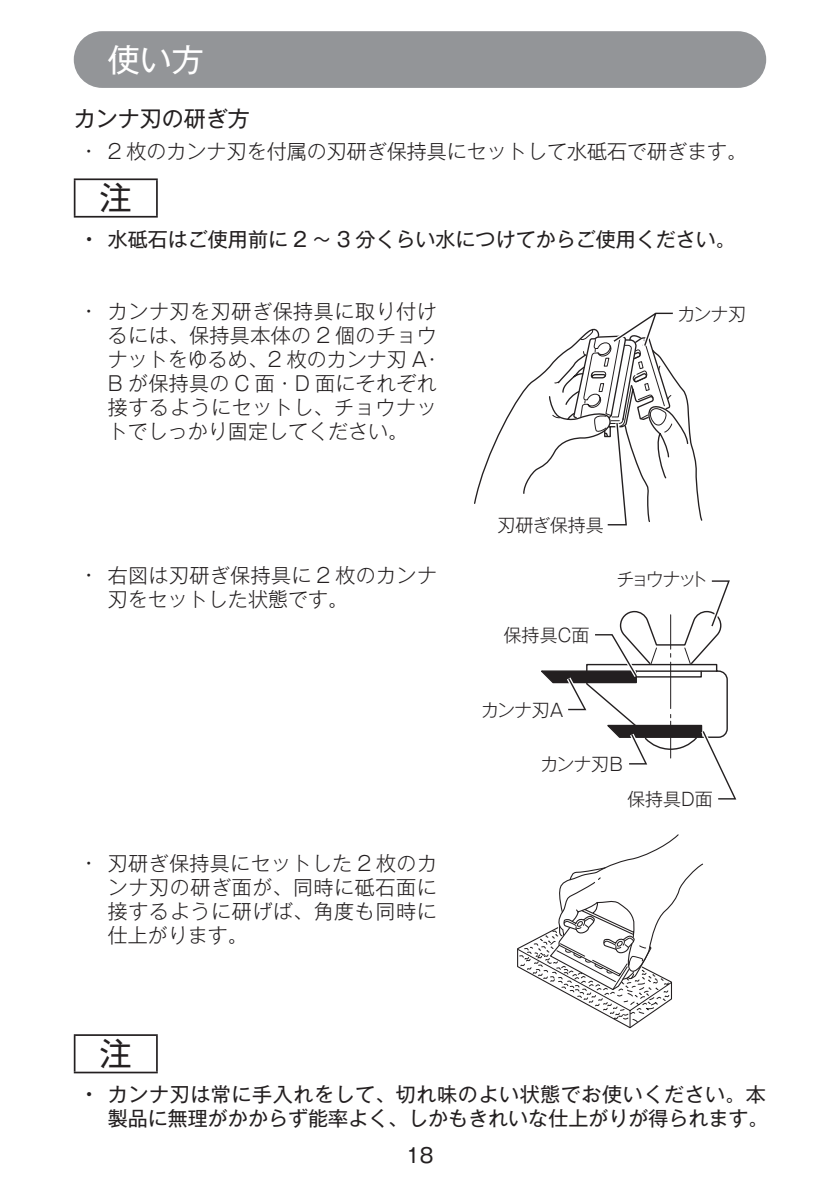
<style>
.page{position:relative;width:840px;height:1191px;background:#fff}
.page>*{position:absolute;margin:0;border:0;box-sizing:border-box;transform-origin:0 0}
.t1{font:32px "Gothic MB101 Pro";color:#fff}
.t2{font:32px "Gothic MB101 Pro";color:#231f20}
.t3{font:22px "Gothic MB101 Pro";color:#231f20}
.t4{font:300 20px/24px "Gothic MB101 Pro";letter-spacing:.02em;color:#231f20}
.t5{font:20px/24px "Gothic MB101 Pro";color:#231f20;text-align:right}
.t6{font:300 20px "Gothic MB101 Pro";color:#231f20}
.t7{font:18px "Gothic MB101 Pro Light 90 msp RKSJ H";letter-spacing:-.015em;color:#231f20}
.s1{font-weight:500}
</style>
<div class="page">
<div style="left:74px;top:31px;width:691px;height:57px;background:#939598;border-radius:28px"></div>
<hr style="left:74px;top:178px;width:84px;height:2px;background:#231f20">
<hr style="left:74px;top:180px;width:1px;height:36px;background:#231f20">
<hr style="left:156px;top:180px;width:2px;height:36px;background:#231f20">
<hr style="left:74px;top:216px;width:84px;height:2px;background:#231f20">
<hr style="left:74px;top:1034px;width:84px;height:2px;background:#231f20">
<hr style="left:74px;top:1036px;width:1px;height:35px;background:#231f20">
<hr style="left:156px;top:1036px;width:2px;height:35px;background:#231f20">
<hr style="left:74px;top:1071px;width:84px;height:2px;background:#231f20">
<svg style="left:474px;top:312px;width:229px;height:214px"></svg>
<svg style="left:541px;top:580px;width:196px;height:220px"></svg>
<svg style="left:517px;top:834px;width:185px;height:194px"></svg>
<h1 class="t1" style="left:108px;top:33px;width:97px">使い方</h1>
<p class="t3" style="left:74px;top:100px;width:177px">カンナ刃の研ぎ方</p>
<p class="t6" style="left:85px;top:135px;width:663px">• 2 枚のカンナ刃を付属の刃研ぎ保持具にセットして水砥石で研ぎます。</p>
<h1 class="t2" style="left:100px;top:171px;width:33px">注</h1>
<p class="t5" style="left:85px;top:224px;width:652px"><span class="s1">•</span> 水砥石はご使用前に 2 ～ 3 分くらい水につけてからご使用ください。</p>
<p class="t4" style="left:108px;top:296px;width:335px;text-indent:-23px">• カンナ刃を刃研ぎ保持具に取り付けるには、保持具本体の 2 個のチョウナットをゆるめ、2 枚のカンナ刃 A・<br>B が保持具の C 面・D 面にそれぞれ接するようにセットし、チョウナットでしっかり固定してください。</p>
<p class="t4" style="left:108px;top:560px;width:330px;text-indent:-23px">• 右図は刃研ぎ保持具に 2 枚のカンナ刃をセットした状態です。</p>
<p class="t4" style="left:108px;top:848px;width:330px;text-align:justify;text-indent:-23px">• 刃研ぎ保持具にセットした 2 枚のカンナ刃の研ぎ面が、同時に砥石面に接するように研げば、角度も同時に仕上がります。</p>
<p class="t7" style="left:677px;top:299px;width:70px">カンナ刃</p>
<p class="t7" style="left:497px;top:510px;width:108px">刃研ぎ保持具</p>
<p class="t7" style="left:616px;top:564px;width:93px">チョウナット</p>
<p class="t7" style="left:503px;top:620px;width:87px">保持具C面</p>
<p class="t7" style="left:481px;top:695px;width:84px">カンナ刃A</p>
<p class="t7" style="left:540px;top:749px;width:84px">カンナ刃B</p>
<p class="t7" style="left:627px;top:784px;width:87px">保持具D面</p>
<h1 class="t2" style="left:100px;top:1027px;width:33px">注</h1>
<p class="t5" style="left:85px;top:1080px;width:684px"><span class="s1">•</span> カンナ刃は常に手入れをして、切れ味のよい状態でお使いください。本製品に無理がかからず能率よく、しかもきれいな仕上がりが得られます。</p>
<p class="t5" style="left:406px;top:1140px;width:29px">18</p>
</div>
